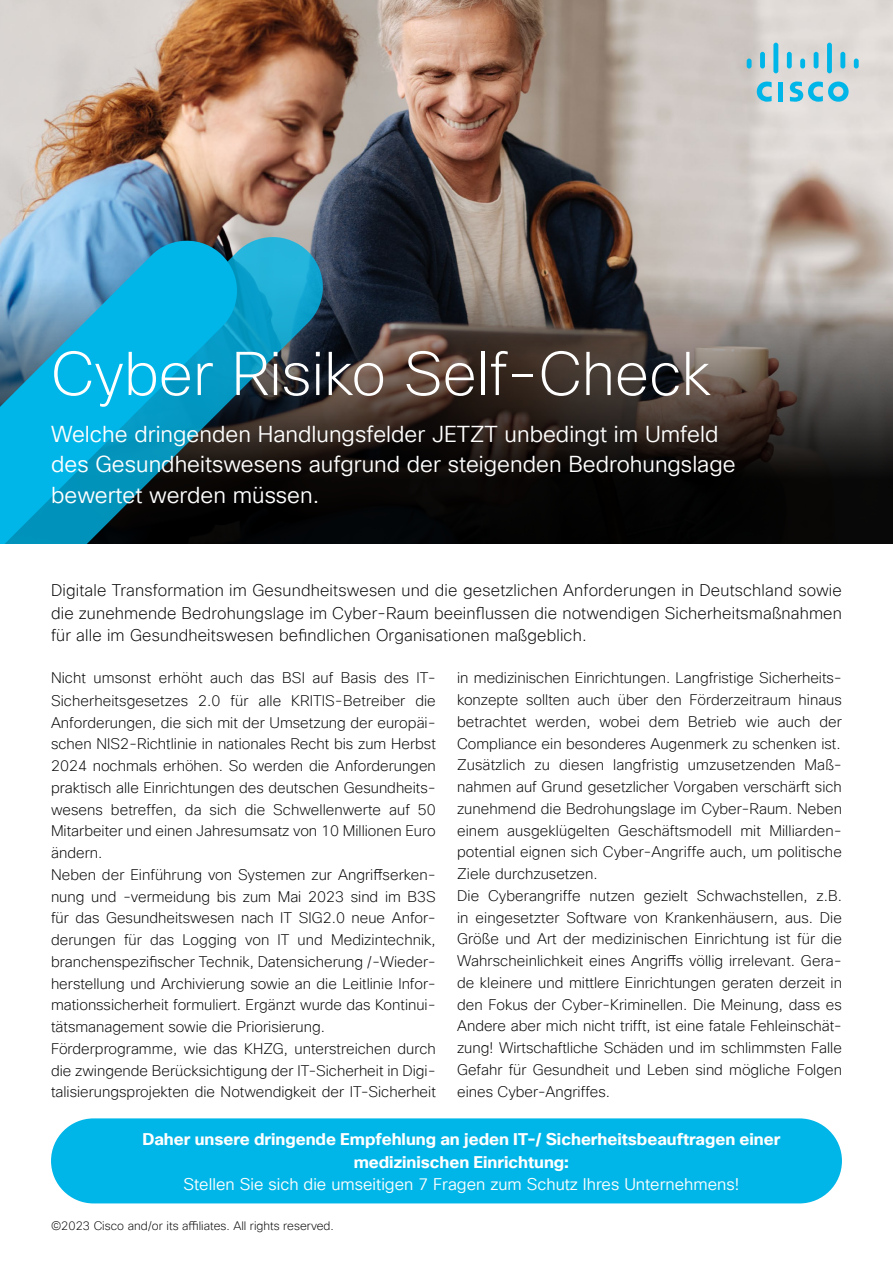
<style>
.page{position:relative;width:893px;height:1263px;background:#fff}
.page>*{position:absolute;margin:0;border:0;box-sizing:border-box;transform-origin:0 0}
.t1{font:200 60px "Cisco Sans TT";color:#fff}
.t2{font:22.5px/30.8px "Cisco Sans TT Light";color:#fff}
.t3{font:200 16.5px/22.5px "Cisco Sans TT";letter-spacing:.01em;color:#000;text-align:justify}
.t4{font:700 16.5px/22.5px "Cisco Sans TT";color:#fff;text-align:center}
.t5{font:16.5px "Cisco Sans TT Light";color:#fff}
.t6{font:200 15px/21.8px "Cisco Sans TT";color:#000}
.t7{font:200 12px "Cisco Sans TT";color:#000}
</style>
<div class="page">
<img style="left:0;top:0;width:893px;height:269px">
<svg style="left:328px;top:269px;width:565px;height:275px;background:#3a3431"></svg>
<svg style="left:0;top:232px;width:328px;height:312px;background:#1c7c9b"></svg>
<div style="left:778px;top:82px;width:5px;height:19px;background:#00b6e8"></div>
<svg style="left:757px;top:82px;width:15px;height:20px"></svg>
<svg style="left:790px;top:82px;width:59px;height:20px"></svg>
<hr style="left:747px;top:59px;width:4px;height:10px;background:#00b6e8;border-radius:2px">
<div style="left:760px;top:52px;width:5px;height:17px;background:#00b6e8;border-radius:2px"></div>
<div style="left:773px;top:43px;width:5px;height:30px;background:#00b6e8;border-radius:2px"></div>
<div style="left:787px;top:52px;width:5px;height:17px;background:#00b6e8;border-radius:2px"></div>
<div style="left:800px;top:59px;width:5px;height:10px;background:#00b6e8;border-radius:2px"></div>
<hr style="left:814px;top:52px;width:4px;height:17px;background:#00b6e8;border-radius:2px">
<div style="left:827px;top:43px;width:5px;height:30px;background:#00b6e8;border-radius:2px"></div>
<div style="left:840px;top:52px;width:5px;height:17px;background:#00b6e8;border-radius:2px"></div>
<div style="left:854px;top:59px;width:5px;height:10px;background:#00b6e8;border-radius:2px"></div>
<div style="left:51px;top:1118px;width:791px;height:85px;background:#00b6e8;border-radius:43px"></div>
<h1 class="t1" style="left:51px;top:335px;width:661px">Cyber Risiko Self-Check</h1>
<h2 class="t2" style="left:51px;top:419px;width:686px">Welche dringenden Handlungsfelder JETZT unbedingt im Umfeld des Gesundheitswesens aufgrund der steigenden Bedrohungslage bewertet werden müssen.</h2>
<p class="t3" style="left:51px;top:580px;width:792px">Digitale Transformation im Gesundheitswesen und die gesetzlichen Anforderungen in Deutschland sowie die zunehmende Bedrohungslage im Cyber-Raum beeinflussen die notwendigen Sicherheitsmaßnahmen für alle im Gesundheitswesen befindlichen Organisationen maßgeblich.</p>
<p class="t6" style="left:51px;top:668px;width:386px">Nicht umsonst erhöht auch das BSI auf Basis des IT-Sicherheitsgesetzes 2.0 für alle KRITIS-Betreiber die Anforderungen, die sich mit der Umsetzung der europäi&shy;schen NIS2-Richtlinie in nationales Recht bis zum Herbst 2024 nochmals erhöhen. So werden die Anforderungen praktisch alle Einrichtungen des deutschen Gesundheits&shy;wesens betreffen, da sich die Schwellenwerte auf 50<br>Mitarbeiter und einen Jahresumsatz von 10 Millionen Euro ändern.<br>Neben der Einführung von Systemen zur Angriffserken&shy;nung und -vermeidung bis zum Mai 2023 sind im B3S für das Gesundheitswesen nach IT SIG2.0 neue Anfor&shy;derungen für das Logging von IT und Medizintechnik, branchenspezifischer Technik, Datensicherung /-Wieder&shy;herstellung und Archivierung sowie an die Leitlinie Infor&shy;mationssicherheit formuliert. Ergänzt wurde das Kontinui&shy;tätsmanagement sowie die Priorisierung.<br>Förderprogramme, wie das KHZG, unterstreichen durch die zwingende Berücksichtigung der IT-Sicherheit in Digi&shy;talisierungsprojekten die Notwendigkeit der IT-Sicherheit</p>
<p class="t6" style="left:457px;top:668px;width:386px">in medizinischen Einrichtungen. Langfristige Sicherheits&shy;konzepte sollten auch über den Förderzeitraum hinaus betrachtet werden, wobei dem Betrieb wie auch der Compliance ein besonderes Augenmerk zu schenken ist.<br>Zusätzlich zu diesen langfristig umzusetzenden Maß&shy;nahmen auf Grund gesetzlicher Vorgaben verschärft sich zunehmend die Bedrohungslage im Cyber-Raum. Neben einem ausgeklügelten Geschäftsmodell mit Milliarden&shy;potential eignen sich Cyber-Angriffe auch, um politische Ziele durchzusetzen.<br>Die Cyberangriffe nutzen gezielt Schwachstellen, z.B. in eingesetzter Software von Krankenhäusern, aus. Die Größe und Art der medizinischen Einrichtung ist für die Wahrscheinlichkeit eines Angriffs völlig irrelevant. Gera&shy;de kleinere und mittlere Einrichtungen geraten derzeit in den Fokus der Cyber-Kriminellen. Die Meinung, dass es Andere aber mich nicht trifft, ist eine fatale Fehleinschät&shy;zung! Wirtschaftliche Schäden und im schlimmsten Falle Gefahr für Gesundheit und Leben sind mögliche Folgen eines Cyber-Angriffes.</p>
<p class="t4" style="left:142px;top:1129px;width:639px">Daher unsere dringende Empfehlung an jeden IT-/ Sicherheitsbeauftragen einer medizinischen Einrichtung:</p>
<p class="t5" style="left:183px;top:1174px;width:557px">Stellen Sie sich die umseitigen 7 Fragen zum Schutz Ihres Unternehmens!</p>
<p class="t7" style="left:51px;top:1218px;width:284px">©2023 Cisco and/or its affiliates. All rights reserved.</p>
</div>
